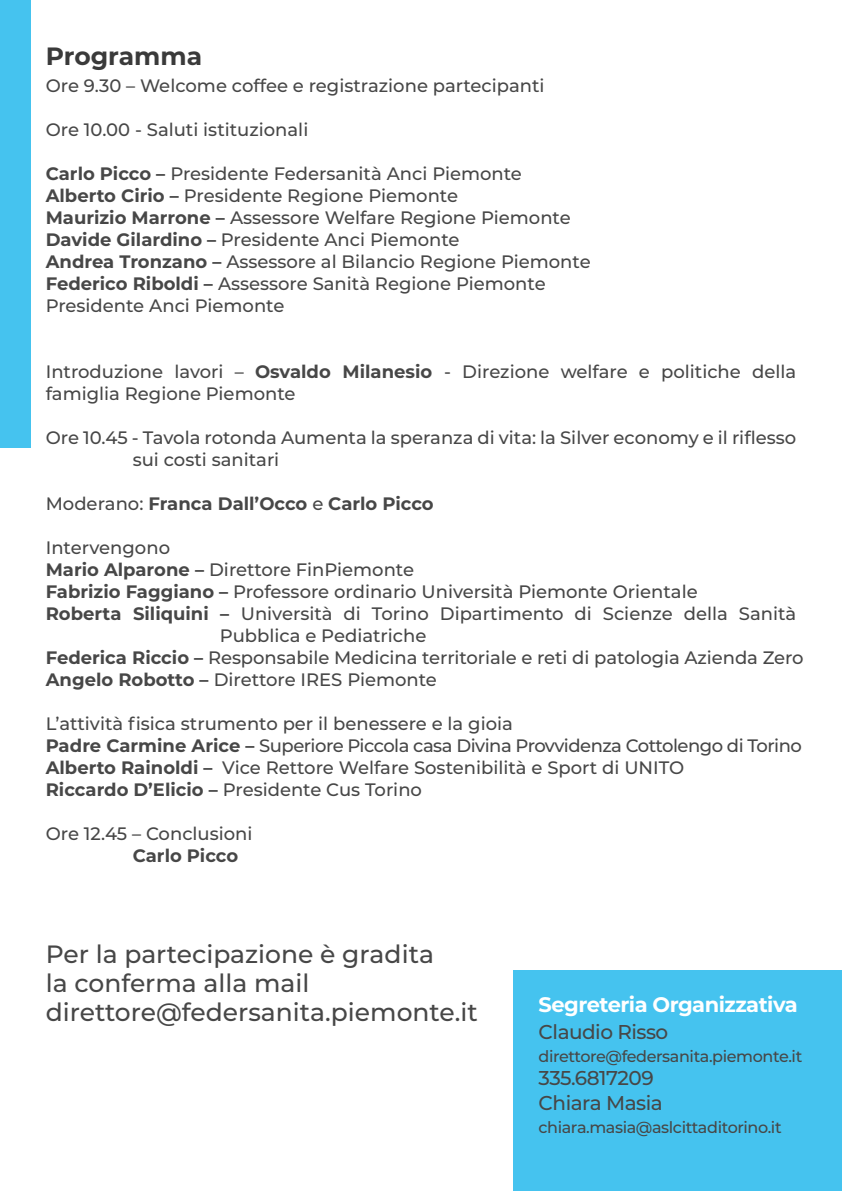
<style>
.page{position:relative;width:842px;height:1191px;background:#fff}
.page>*{position:absolute;margin:0;border:0;box-sizing:border-box;transform-origin:0 0}
.t1{font:500 25px/29px "Montserrat";color:#474747}
.t2{font:700 25px "Montserrat";color:#3a3a3a}
.t3{font:700 21px "Montserrat";letter-spacing:-.025em;color:#fff}
.t4{font:500 20px/25px "Montserrat";letter-spacing:-.025em;color:#474747}
.t5{font:500 18px/22px "Montserrat";color:#474747}
.t6{font:700 18px "Montserrat";letter-spacing:-.005em;color:#474747}
.t7{font:500 16px "Montserrat";letter-spacing:-.025em;color:#474747}
.s1{font-weight:700}
.s2{font-weight:500}
</style>
<div class="page">
<div style="left:513px;top:969px;width:329px;height:222px;background:#45c3ef"></div>
<div style="left:0;top:0;width:31px;height:448px;background:#45c3ef"></div>
<h1 class="t2" style="left:46px;top:38px;width:158px">Programma</h1>
<p class="t5" style="left:46px;top:74px;width:500px">Ore 9.30 – Welcome coffee e registrazione partecipanti</p>
<p class="t5" style="left:46px;top:118px;width:264px">Ore 10.00 - Saluti istituzionali</p>
<p class="t5" style="left:46px;top:162px;width:546px"><span class="s1">Carlo Picco –</span> Presidente Federsanità Anci Piemonte <span class="s1">Alberto Cirio –</span> Presidente Regione Piemonte<br><span class="s1">Maurizio Marrone –</span> Assessore Welfare Regione Piemonte <span class="s1">Davide Gilardino –</span> Presidente Anci Piemonte<br><span class="s1">Andrea Tronzano –</span> Assessore al Bilancio Regione Piemonte <span class="s1">Federico Riboldi –</span> Assessore Sanità Regione Piemonte Presidente Anci Piemonte</p>
<p class="t5" style="left:46px;top:360px;width:752px">Introduzione lavori – <span class="s1">Osvaldo Milanesio</span> - Direzione welfare e politiche della famiglia Regione Piemonte</p>
<p class="t5" style="left:133px;top:426px;width:665px;text-indent:-87px">Ore 10.45 - Tavola rotonda Aumenta la speranza di vita: la Silver economy e il riflesso sui costi sanitari</p>
<p class="t6" style="left:46px;top:491px;width:389px"><span class="s2">Moderano:</span> Franca Dall’Occo <span class="s2">e</span> Carlo Picco</p>
<p class="t5" style="left:46px;top:536px;width:126px">Intervengono</p>
<p class="t5" style="left:46px;top:558px;width:370px"><span class="s1">Mario Alparone –</span> Direttore FinPiemonte</p>
<p class="t5" style="left:46px;top:580px;width:653px"><span class="s1">Fabrizio Faggiano –</span> Professore ordinario Università Piemonte Orientale</p>
<p class="t5" style="left:46px;top:602px;width:752px"><span class="s1">Roberta Siliquini –</span> Università di Torino Dipartimento di Scienze della Sanità</p>
<p class="t5" style="left:220px;top:624px;width:208px">Pubblica e Pediatriche</p>
<p class="t5" style="left:46px;top:646px;width:759px"><span class="s1">Federica Riccio –</span> Responsabile Medicina territoriale e reti di patologia Azienda Zero</p>
<p class="t5" style="left:46px;top:668px;width:393px"><span class="s1">Angelo Robotto –</span> Direttore IRES Piemonte</p>
<p class="t5" style="left:46px;top:712px;width:758px">L’attività fisica strumento per il benessere e la gioia<br><span class="s1">Padre Carmine Arice –</span> Superiore Piccola casa Divina Provvidenza Cottolengo di Torino <span class="s1">Alberto Rainoldi –</span> Vice Rettore Welfare Sostenibilità e Sport di UNITO<br><span class="s1">Riccardo D’Elicio –</span> Presidente Cus Torino</p>
<p class="t5" style="left:46px;top:822px;width:208px">Ore 12.45 – Conclusioni</p>
<p class="t6" style="left:133px;top:843px;width:107px">Carlo Picco</p>
<h1 class="t1" style="left:46px;top:938px;width:434px">Per la partecipazione è gradita<br>la conferma alla mail direttore@federsanita.piemonte.it</h1>
<p class="t3" style="left:539px;top:989px;width:261px">Segreteria Organizzativa</p>
<p class="t4" style="left:539px;top:1018px;width:131px">Claudio Risso</p>
<p class="t7" style="left:539px;top:1045px;width:265px">direttore@federsanita.piemonte.it</p>
<p class="t4" style="left:539px;top:1064px;width:126px">335.6817209<br>Chiara Masia</p>
<p class="t7" style="left:539px;top:1116px;width:244px">chiara.masia@aslcittaditorino.it</p>
</div>
